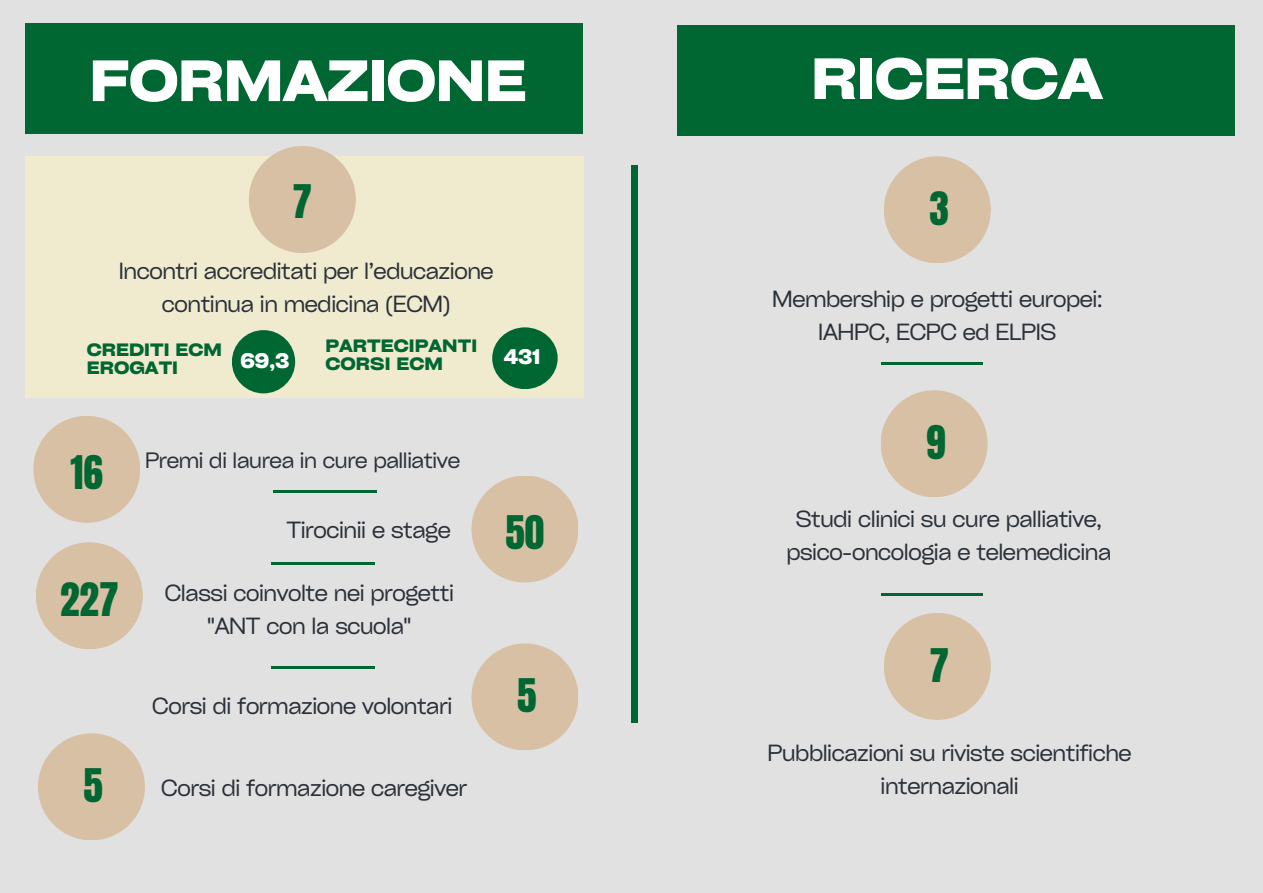
<style>
.page{position:relative;width:1263px;height:893px;background:#e1e1e1}
.page>*{position:absolute;margin:0;border:0;box-sizing:border-box;transform-origin:0 0}
.t1{font:700 expanded 55.65px "Cy Grotesk";letter-spacing:-.015em;color:#fff}
.t2{font:39.38px "Anton";color:#006632}
.t3{font:22.42px/33px "Cy Grotesk Key";letter-spacing:-.05em;color:#293039;text-align:center}
.t4{font:21.3px "Cy Grotesk Key";letter-spacing:-.05em;color:#293039}
.t5{font:700 20.17px "Cy Grotesk Key";color:#fff}
.t6{font:700 expanded 17.17px/17.4px "Cy Grotesk";color:#006632}
</style>
<div class="page">
<div style="left:25px;top:156px;width:558px;height:241px;background:#f0ebce"></div>
<div style="left:232px;top:330px;width:63px;height:63px;background:#006632;border-radius:50%"></div>
<div style="left:249px;top:146px;width:107px;height:107px;background:#d8c0a4;border-radius:50%"></div>
<div style="left:492px;top:327px;width:66px;height:62px;background:#006632;border-radius:50%"></div>
<div style="left:471px;top:643px;width:107px;height:107px;background:#d8c0a4;border-radius:50%"></div>
<div style="left:36px;top:542px;width:107px;height:107px;background:#d8c0a4;border-radius:50%"></div>
<div style="left:26px;top:23px;width:557px;height:110px;background:#006632"></div>
<div style="left:677px;top:25px;width:558px;height:110px;background:#006632"></div>
<div style="left:631px;top:165px;width:7px;height:557px;background:#006632"></div>
<hr style="left:271px;top:666px;width:104px;height:3px;background:#006632">
<hr style="left:882px;top:362px;width:101px;height:3px;background:#006632">
<hr style="left:882px;top:592px;width:101px;height:3px;background:#006632">
<div style="left:884px;top:613px;width:107px;height:107px;background:#d8c0a4;border-radius:50%"></div>
<div style="left:881px;top:390px;width:106px;height:107px;background:#d8c0a4;border-radius:50%"></div>
<div style="left:884px;top:156px;width:107px;height:107px;background:#d8c0a4;border-radius:50%"></div>
<div style="left:33px;top:416px;width:107px;height:107px;background:#d8c0a4;border-radius:50%"></div>
<div style="left:471px;top:475px;width:107px;height:107px;background:#d8c0a4;border-radius:50%"></div>
<hr style="left:271px;top:562px;width:104px;height:2px;background:#006632">
<hr style="left:274px;top:490px;width:103px;height:3px;background:#006632">
<div style="left:38px;top:733px;width:107px;height:107px;background:#d8c0a4;border-radius:50%"></div>
<p class="t1" style="left:89px;top:45px;width:439px">FORMAZIONE</p>
<h4 class="t1" style="left:811px;top:43px;width:293px">RICERCA</h4>
<h3 class="t2" style="left:293px;top:173px;width:21px">7</h3>
<h4 class="t3" style="left:118px;top:253px;width:377px">Incontri accreditati per l’educazione continua in medicina (ECM)</h4>
<h1 class="t6" style="left:87px;top:340px;width:137px">CREDITI ECM</h1>
<p class="t6" style="left:87px;top:358px;width:93px">EROGATI</p>
<p class="t5" style="left:240px;top:348px;width:50px">69,3</p>
<p class="t6" style="left:325px;top:337px;width:153px">PARTECIPANTI<br>CORSI ECM</p>
<h3 class="t5" style="left:504px;top:344px;width:37px">431</h3>
<p class="t2" style="left:71px;top:444px;width:34px">16</p>
<h4 class="t2" style="left:60px;top:571px;width:60px">227</h4>
<p class="t4" style="left:145px;top:446px;width:317px">Premi di laurea in cure palliative</p>
<h4 class="t3" style="left:286px;top:512px;width:167px">Tirocinii e stage</h4>
<p class="t3" style="left:164px;top:576px;width:291px">Classi coinvolte nei progetti "ANT con la scuola"</p>
<h2 class="t3" style="left:152px;top:688px;width:302px">Corsi di formazione volontari</h2>
<p class="t2" style="left:83px;top:757px;width:21px">5</p>
<h4 class="t3" style="left:161px;top:770px;width:308px">Corsi di formazione caregiver</h4>
<h4 class="t2" style="left:505px;top:504px;width:40px">50</h4>
<p class="t2" style="left:517px;top:667px;width:21px">5</p>
<h1 class="t2" style="left:929px;top:180px;width:21px">3</h1>
<h4 class="t3" style="left:772px;top:281px;width:332px">Membership e progetti europei:<br>IAHPC, ECPC ed ELPIS</h4>
<h4 class="t2" style="left:926px;top:414px;width:21px">9</h4>
<h4 class="t3" style="left:786px;top:501px;width:327px">Studi clinici su cure palliative, psico-oncologia e telemedicina</h4>
<p class="t2" style="left:929px;top:637px;width:21px">7</p>
<p class="t3" style="left:767px;top:735px;width:366px">Pubblicazioni su riviste scientifiche internazionali</p>
</div>
